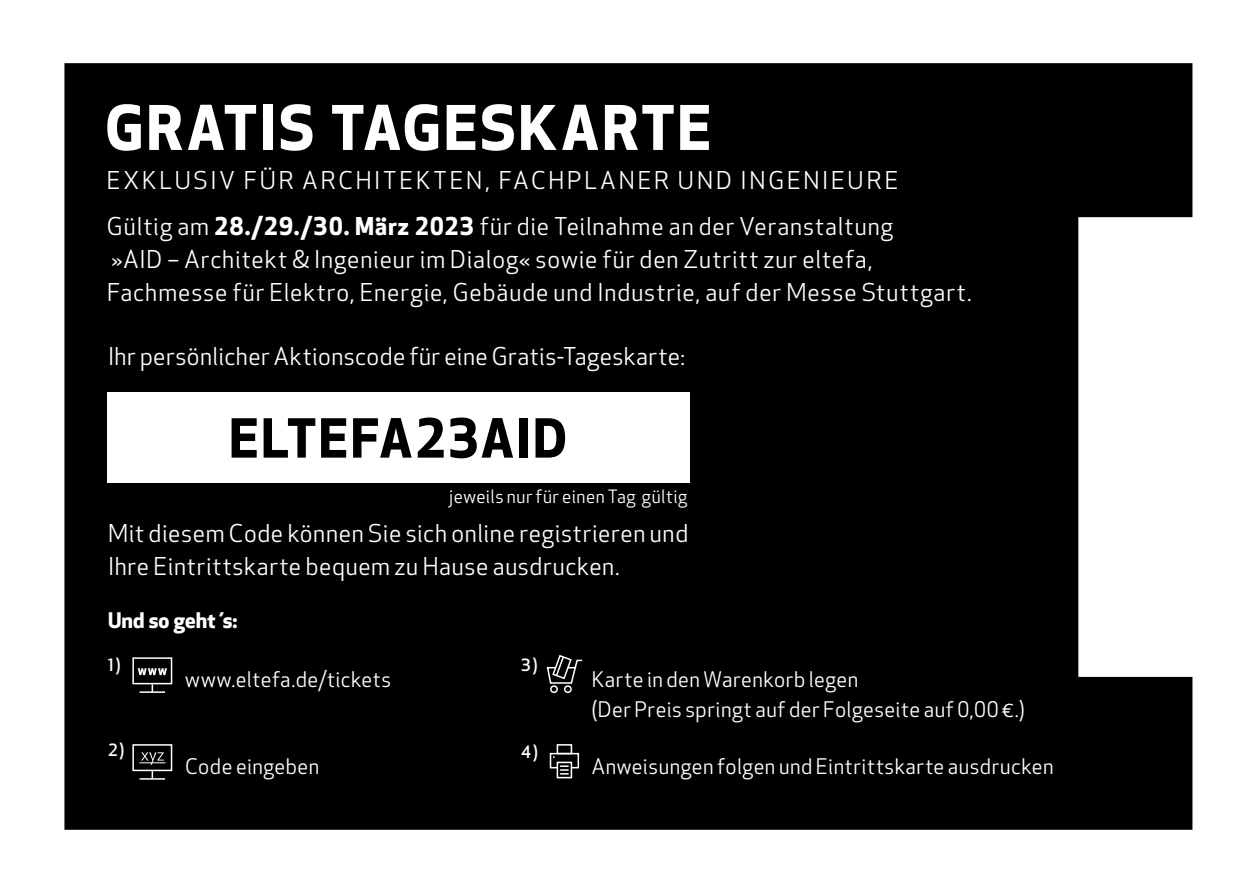
<style>
.page{position:relative;width:1259px;height:893px;background:#fff}
.page>*{position:absolute;margin:0;border:0;box-sizing:border-box;transform-origin:0 0}
.t1{font:700 60px "Apex New";letter-spacing:.045em;color:#fff}
.t2{font:700 52.5px "Apex New";letter-spacing:.04em;color:#000}
.t3{font:24px/33px "Apex New";letter-spacing:.035em;color:#fff}
.t4{font:24px "Apex New";letter-spacing:.12em;color:#fff}
.t5{font:21px/30px "Apex New";letter-spacing:.025em;color:#fff}
.t6{font:700 21px "Apex New";color:#fff}
.t7{font:18px "Apex New";letter-spacing:.03em;color:#fff}
.t8{font:500 16.5px "Apex New";color:#fff}
.s1{font-weight:700}
</style>
<div class="page">
<div style="left:64px;top:63px;width:1128px;height:767px;background:#000"></div>
<div style="left:107px;top:393px;width:582px;height:90px;background:#fff"></div>
<div style="left:132px;top:657px;width:40px;height:27px;border:2px solid #fff"></div>
<hr style="left:140px;top:691px;width:25px;height:2px;background:#fff">
<svg style="left:138px;top:668px;width:29px;height:7px"></svg>
<div style="left:132px;top:744px;width:40px;height:27px;border:2px solid #fff"></div>
<hr style="left:140px;top:778px;width:25px;height:2px;background:#fff">
<svg style="left:139px;top:752px;width:26px;height:13px"></svg>
<div style="left:550px;top:685px;width:8px;height:8px;border:2px solid #fff;border-radius:50%"></div>
<div style="left:564px;top:685px;width:8px;height:8px;border:2px solid #fff;border-radius:50%"></div>
<svg style="left:546px;top:654px;width:37px;height:30px"></svg>
<div style="left:556px;top:762px;width:16px;height:16px;border:2px solid #fff"></div>
<div style="left:556px;top:744px;width:16px;height:10px;border:2px solid #fff"></div>
<svg style="left:549px;top:752px;width:31px;height:23px"></svg>
<h1 class="t1" style="left:105px;top:85px;width:608px">GRATIS TAGESKARTE</h1>
<p class="t4" style="left:107px;top:165px;width:793px">EXKLUSIV FÜR ARCHITEKTEN, FACHPLANER UND INGENIEURE</p>
<p class="t3" style="left:107px;top:210px;width:866px">Gültig am <span class="s1">28./29./30. März 2023</span> für die Teilnahme an der Veranstaltung<br>»AID – Architekt &amp; Ingenieur im Dialog« sowie für den Zutritt zur eltefa,<br>Fachmesse für Elektro, Energie, Gebäude und Industrie, auf der Messe Stuttgart.</p>
<p class="t3" style="left:108px;top:340px;width:578px">Ihr persönlicher Aktionscode für eine Gratis-Tageskarte:</p>
<h2 class="t2" style="left:229px;top:400px;width:339px">ELTEFA23AID</h2>
<p class="t7" style="left:449px;top:485px;width:240px">jeweils nur für einen Tag gültig</p>
<p class="t3" style="left:108px;top:517px;width:581px">Mit diesem Code können Sie sich online registrieren und<br>Ihre Eintrittskarte bequem zu Hause ausdrucken.</p>
<p class="t6" style="left:108px;top:605px;width:131px">Und so geht´s:</p>
<p class="t8" style="left:108px;top:654px;width:14px">1 )</p>
<p class="t8" style="left:521px;top:654px;width:18px">3 )</p>
<p class="t5" style="left:185px;top:664px;width:207px">www.eltefa.de/tickets</p>
<p class="t8" style="left:108px;top:739px;width:18px">2 )</p>
<p class="t8" style="left:521px;top:740px;width:18px">4 )</p>
<p class="t5" style="left:185px;top:751px;width:136px">Code eingeben</p>
<p class="t5" style="left:592px;top:665px;width:434px">Karte in den Warenkorb legen<br>(Der Preis springt auf der Folgeseite auf 0,00 €.)</p>
<p class="t5" style="left:592px;top:752px;width:463px">Anweisungen folgen und Eintrittskarte ausdrucken</p>
</div>
